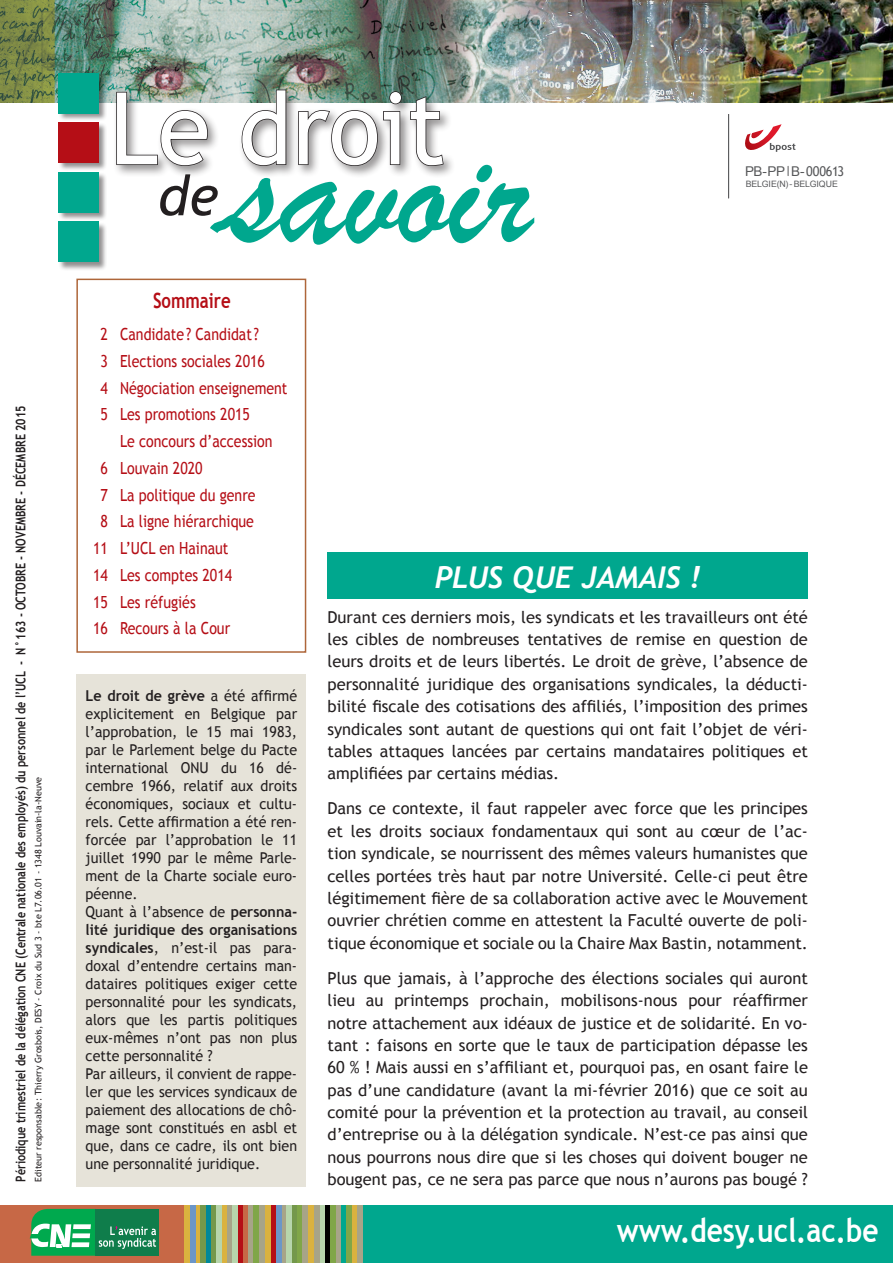
<style>
.page{position:relative;width:893px;height:1263px;background:#fff}
.page>*{position:absolute;margin:0;border:0;box-sizing:border-box;transform-origin:0 0}
.t1{font:162px "Brush Script";color:#00a78e}
.t2{font:100.2px "Trebuchet MS";color:#fff;scale:.95 1}
.t3{font:700 33px "Trebuchet MS";color:#fff;scale:.85 1}
.t4{font:italic 700 30px "Trebuchet";color:#fff}
.t5{font:700 27px "Trebuchet MS";color:#fff;scale:.85 1}
.t6{font:700 21px "Trebuchet MS";color:#b50e16;scale:.8 1}
.t7{font:16.65px/26.7px "Trebuchet MS";color:#b50e16;scale:.85 1}
.t8{font:16.5px/22.4px "Trebuchet MS";color:#231f20;text-align:justify}
.t9{font:15px/18px "Trebuchet MS";color:#231f20;scale:.95 1}
.t10{font:700 13.5px "Trebuchet MS";color:#231f20;scale:.8 1}
.t11{font:13.5px "Arial";color:#57585a}
.t12{font:9px "Trebuchet MS";color:#231f20}
.t13{font:8.7px "Arial";letter-spacing:-.005em;color:#57585a}
.s1{font-family:"Trebuchet MS"}
.s2{font-weight:700}
</style>
<div class="page">
<img style="left:0;top:0;width:893px;height:103px">
<div style="left:112px;top:86px;width:343px;height:92px;background:#231f20;opacity:.5"></div>
<svg style="left:116px;top:91px;width:93px;height:76px"></svg>
<svg style="left:241px;top:89px;width:46px;height:78px"></svg>
<svg style="left:297px;top:90px;width:106px;height:77px"></svg>
<svg style="left:409px;top:95px;width:35px;height:72px"></svg>
<div style="left:76px;top:279px;width:230px;height:374px;border:2px solid #ae663a"></div>
<div style="left:327px;top:552px;width:481px;height:47px;background:#00a78e"></div>
<div style="left:77px;top:674px;width:229px;height:512px;background:#e6e3d9"></div>
<div style="left:350px;top:1205px;width:543px;height:58px;background:#00a78e"></div>
<div style="left:0;top:1205px;width:226px;height:58px;background:#c76846"></div>
<svg style="left:184px;top:1205px;width:174px;height:58px;background:#ceae4c"></svg>
<div style="left:190px;top:1205px;width:5px;height:58px;background:#6b96c8"></div>
<div style="left:201px;top:1205px;width:5px;height:58px;background:#74984b"></div>
<div style="left:206px;top:1205px;width:5px;height:58px;background:#00889a"></div>
<div style="left:211px;top:1205px;width:6px;height:58px;background:#74984b"></div>
<div style="left:217px;top:1205px;width:5px;height:58px;background:#b7d5ac"></div>
<div style="left:228px;top:1205px;width:5px;height:58px;background:#a7a488"></div>
<div style="left:233px;top:1205px;width:5px;height:58px;background:#b7d5ac"></div>
<div style="left:238px;top:1205px;width:5px;height:58px;background:#b50e16"></div>
<div style="left:243px;top:1205px;width:6px;height:58px;background:#c76846"></div>
<div style="left:249px;top:1205px;width:5px;height:58px;background:#a7a488"></div>
<div style="left:254px;top:1205px;width:5px;height:58px;background:#80a648"></div>
<div style="left:259px;top:1205px;width:5px;height:58px;background:#a7a488"></div>
<div style="left:271px;top:1205px;width:5px;height:58px;background:#b50e16"></div>
<svg style="left:281px;top:1205px;width:6px;height:58px"></svg>
<div style="left:287px;top:1205px;width:5px;height:58px;background:#b7d5ac"></div>
<div style="left:292px;top:1205px;width:5px;height:58px;background:#74984b"></div>
<div style="left:297px;top:1205px;width:5px;height:58px;background:#80a648"></div>
<div style="left:303px;top:1205px;width:5px;height:58px;background:#a7a488"></div>
<div style="left:315px;top:1205px;width:5px;height:58px;background:#a7a488"></div>
<div style="left:320px;top:1205px;width:5px;height:58px;background:#b7d5ac"></div>
<div style="left:325px;top:1205px;width:6px;height:58px;background:#000"></div>
<div style="left:331px;top:1205px;width:5px;height:58px;background:#80a648"></div>
<div style="left:336px;top:1205px;width:5px;height:58px;background:#a7a488"></div>
<div style="left:341px;top:1205px;width:6px;height:58px;background:#00a78e"></div>
<div style="left:347px;top:1205px;width:5px;height:58px;background:#80a648"></div>
<div style="left:358px;top:1205px;width:5px;height:58px;background:#a7a488"></div>
<div style="left:276px;top:1205px;width:5px;height:58px;background:#6b96c8"></div>
<div style="left:95px;top:1209px;width:64px;height:47px;background:#0f7d4b"></div>
<svg style="left:30px;top:1209px;width:126px;height:47px"></svg>
<svg style="left:160px;top:174px;width:85px;height:59px"></svg>
<hr style="left:728px;top:114px;width:1px;height:84px;background:#57585a">
<svg style="left:745px;top:124px;width:50px;height:28px"></svg>
<div style="left:58px;top:72px;width:50px;height:199px;background:#231f20;opacity:.5"></div>
<div style="left:58px;top:73px;width:41px;height:40px;background:#00a78e"></div>
<div style="left:58px;top:123px;width:41px;height:40px;background:#b50e16"></div>
<div style="left:58px;top:172px;width:41px;height:41px;background:#00a78e"></div>
<div style="left:58px;top:222px;width:41px;height:40px;background:#00a78e"></div>
<p class="t10" style="left:12px;top:1181px;width:971px;rotate:-90deg">Périodique trimestriel de la délégation CNE (Centrale nationale des employés) du personnel de l’UCL - N°163 - OCTOBRE - NOVEMBRE - DÉCEMBRE 2015</p>
<p class="t12" style="left:33px;top:1181px;width:406px;rotate:-90deg">Editeur responsable: Thierry Grosbois, DESY - Croix du Sud 3 - bte L7.06.01 - 1348 Louvain-la-Neuve</p>
<h2 class="t2" style="left:110px;top:70px;width:354px">Le droit</h2>
<h1 class="t1" style="left:229px;top:94px;width:305px">savoir</h1>
<p class="t6" style="left:153px;top:287px;width:99px">Sommaire</p>
<p class="t11" style="left:745px;top:162px;width:101px">PB-PP B-<span class="s1">000613</span></p>
<p class="t13" style="left:746px;top:178px;width:94px">BELGIE(N) - BELGIQUE</p>
<p class="t7" style="left:100px;top:321px;width:222px">2 Candidate? Candidat?<br>3 Elections sociales 2016<br>4 Négociation enseignement<br>5 Les promotions 2015</p>
<p class="t7" style="left:120px;top:428px;width:181px">Le concours d’accession</p>
<p class="t7" style="left:100px;top:455px;width:122px">6 Louvain 2020</p>
<p class="t7" style="left:100px;top:482px;width:184px">7 La politique du genre</p>
<p class="t7" style="left:100px;top:508px;width:182px">8 La ligne hiérarchique</p>
<p class="t7" style="left:93px;top:535px;width:161px">11 L’UCL en Hainaut</p>
<p class="t7" style="left:93px;top:562px;width:165px">14 Les comptes 2014</p>
<p class="t7" style="left:93px;top:589px;width:122px">15 Les réfugiés</p>
<p class="t7" style="left:93px;top:615px;width:163px">16 Recours à la Cour</p>
<p class="t8" style="left:327px;top:606px;width:482px">Durant ces derniers mois, les syndicats et les travailleurs ont été les cibles de nombreuses tentatives de remise en question de leurs droits et de leurs libertés. Le droit de grève, l’absence de personnalité juridique des organisations syndicales, la déducti&shy;bilité fiscale des cotisations des affiliés, l’imposition des primes syndicales sont autant de questions qui ont fait l’objet de véri&shy;tables attaques lancées par certains mandataires politiques et amplifiées par certains médias.</p>
<p class="t8" style="left:327px;top:798px;width:482px">Dans ce contexte, il faut rappeler avec force que les principes et les droits sociaux fondamentaux qui sont au cœur de l’ac&shy;tion syndicale, se nourrissent des mêmes valeurs humanistes que celles portées très haut par notre Université. Celle-ci peut être légitimement fière de sa collaboration active avec le Mouvement ouvrier chrétien comme en attestent la Faculté ouverte de poli&shy;tique économique et sociale ou la Chaire Max Bastin, notamment.</p>
<p class="t8" style="left:327px;top:967px;width:482px">Plus que jamais, à l’approche des élections sociales qui auront lieu au printemps prochain, mobilisons-nous pour réaffirmer notre attachement aux idéaux de justice et de solidarité. En vo&shy;tant : faisons en sorte que le taux de participation dépasse les 60 % ! Mais aussi en s’affiliant et, pourquoi pas, en osant faire le pas d’une candidature (avant la mi-février 2016) que ce soit au comité pour la prévention et la protection au travail, au conseil d’entreprise ou à la délégation syndicale. N’est-ce pas ainsi que nous pourrons nous dire que si les choses qui doivent bouger ne bougent pas, ce ne sera pas parce que nous n’aurons pas bougé ?</p>
<h3 class="t4" style="left:435px;top:559px;width:267px">PLUS QUE JAMAIS !</h3>
<p class="t9" style="left:86px;top:687px;width:224px"><span class="s2">Le droit de grève</span> a été affirmé explicitement en Belgique par l’approbation, le 15 mai 1983, par le Parlement belge du Pacte international ONU du 16 dé&shy;cembre 1966, relatif aux droits économiques, sociaux et cultu&shy;rels. Cette affirmation a été ren&shy;forcée par l’approbation le 11 juillet 1990 par le même Parle&shy;ment de la Charte sociale euro&shy;péenne.<br>Quant à l’absence de <span class="s2">personna&shy;lité juridique des organisations syndicales</span>, n’est-il pas para&shy;doxal d’entendre certains man&shy;dataires politiques exiger cette personnalité pour les syndicats, alors que les partis politiques eux-mêmes n’ont pas non plus cette personnalité ?<br>Par ailleurs, il convient de rappe&shy;ler que les services syndicaux de paiement des allocations de chô&shy;mage sont constitués en asbl et que, dans ce cadre, ils ont bien une personnalité juridique.</p>
<h3 class="t3" style="left:617px;top:1209px;width:309px">www.desy.ucl.ac.be</h3>
<h3 class="t5" style="left:634px;top:1212px;width:253px">www.desy.ucl.ac.be</h3>
</div>
